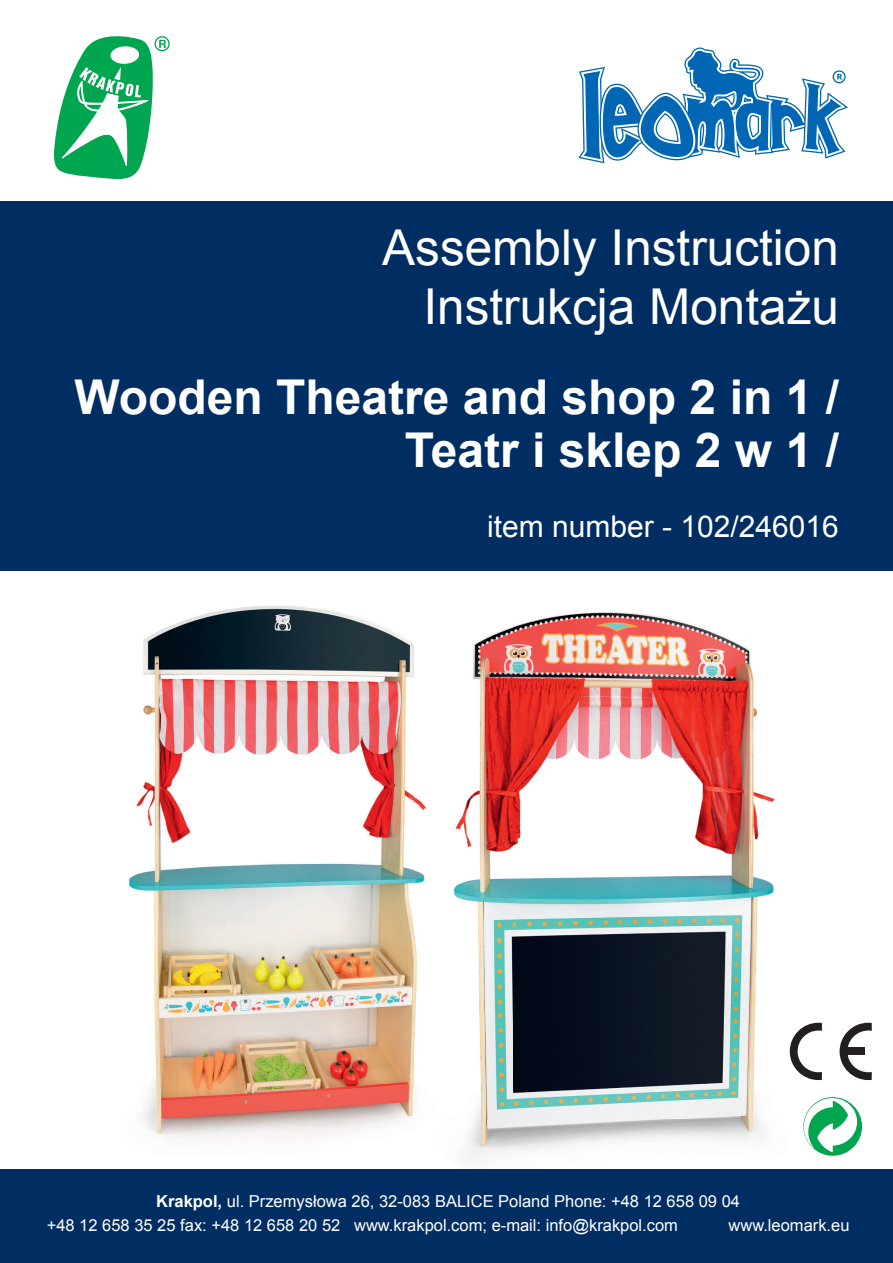
<style>
.page{position:relative;width:893px;height:1263px;background:#fff}
.page>*{position:absolute;margin:0;border:0;box-sizing:border-box;transform-origin:0 0}
.t1{font:49.5px/59.4px "Arial";color:#fff;text-align:right}
.t2{font:700 48px/52.5px "Arial";color:#fff;text-align:right}
.t3{font:30px "Arial";color:#fff}
.t4{font:16.5px/24px "Arial";color:#fff}
.s1{font-weight:700}
</style>
<div class="page">
<img style="left:129px;top:605px;width:298px;height:535px">
<img style="left:415px;top:605px;width:339px;height:88px">
<img style="left:454px;top:693px;width:336px;height:426px">
<img style="left:415px;top:1119px;width:348px;height:42px">
<svg style="left:54px;top:36px;width:116px;height:143px"></svg>
<div style="left:0;top:201px;width:893px;height:369px;background:#002d62"></div>
<div style="left:0;top:1169px;width:893px;height:94px;background:#002d62"></div>
<svg style="left:578px;top:47px;width:270px;height:116px"></svg>
<svg style="left:803px;top:1097px;width:59px;height:59px"></svg>
<svg style="left:790px;top:1023px;width:32px;height:57px"></svg>
<svg style="left:840px;top:1023px;width:32px;height:57px"></svg>
<div style="left:844px;top:1047px;width:21px;height:8px;background:#231f20"></div>
<h1 class="t1" style="left:382px;top:218px;width:458px">Assembly Instruction<br>Instrukcja Montażu</h1>
<h2 class="t2" style="left:74px;top:373px;width:766px">Wooden Theatre and shop 2 in 1 /<br>Teatr i sklep 2 w 1 /</h2>
<h3 class="t3" style="left:487px;top:507px;width:353px">item number - 102/246016</h3>
<p class="t4" style="left:47px;top:1189px;width:695px;text-indent:109px"><span class="s1">Krakpol,</span> ul. Przemysłowa 26, 32-083 BALICE Poland Phone: +48 12 658 09 04 +48 12 658 35 25 fax: +48 12 658 20 52 www.krakpol.com; e-mail: info@krakpol.com</p>
<p class="t4" style="left:728px;top:1213px;width:123px">www.leomark.eu</p>
</div>
